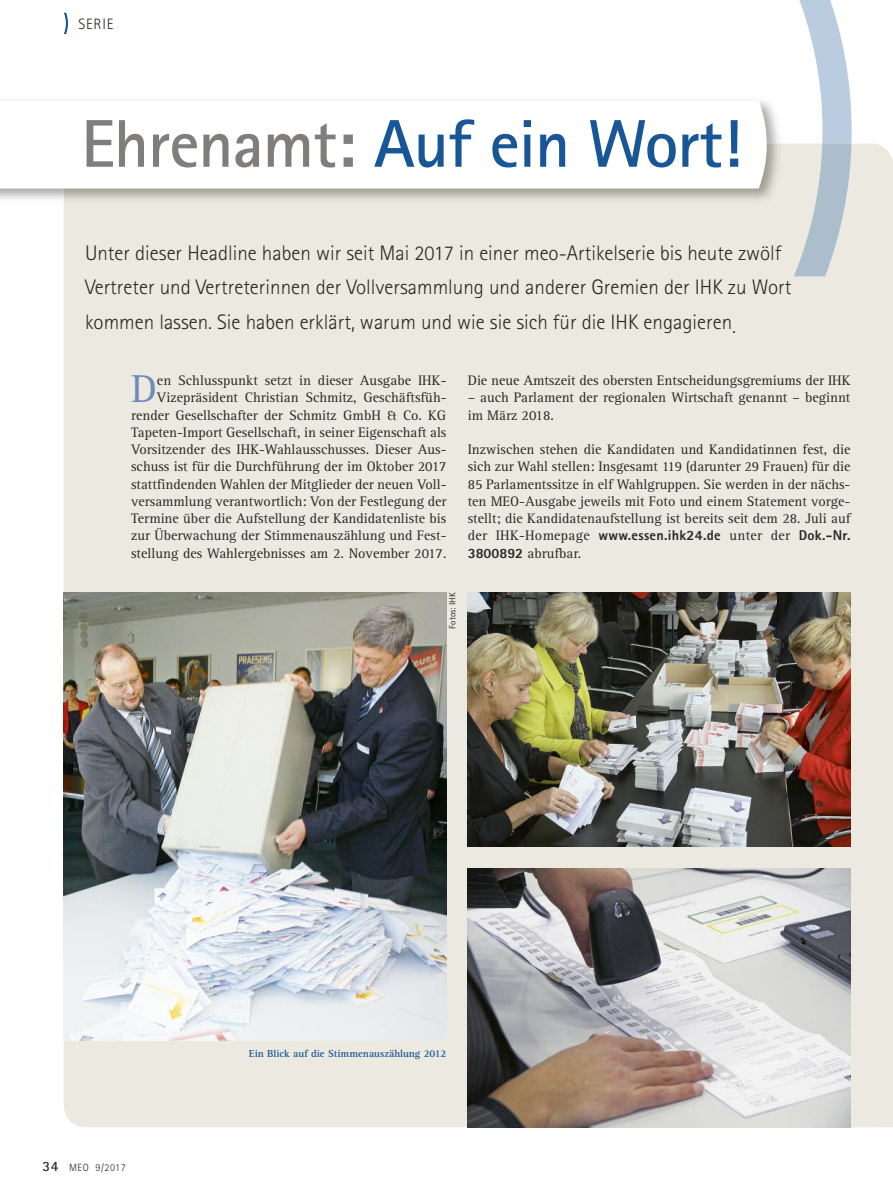
<style>
.page{position:relative;width:893px;height:1191px;background:#fff}
.page>*{position:absolute;margin:0;border:0;box-sizing:border-box;transform-origin:0 0}
.t1{font:700 67.5px "Agfa Rotis Sans Serif";letter-spacing:-.015em;color:#195698}
.t2{font:40.2px "Agfa Rotis Serif";color:#6f8abc}
.t3{font:300 21px/34.5px "Agfa Rotis Sans Serif";color:#2b2722}
.t4{font:300 15px "Agfa Rotis Sans Serif";letter-spacing:.05em;color:#2b2722}
.t5{font:14.25px/17.2px "Agfa Rotis Serif";color:#2b2722;text-align:right}
.t6{font:800 14.25px "Agfa Rotis Sans Serif";letter-spacing:.02em;color:#2b2722}
.t7{font:700 10.5px "Agfa Rotis Serif";color:#195698}
.t8{font:300 10.5px "Agfa Rotis Sans Serif";letter-spacing:.05em;color:#2b2722}
.t9{font:9px "Agfa Rotis Sans Serif";color:#2b2722}
.s1{color:#807d7a}
.s2{font-family:"Agfa Rotis Serif";font-weight:400}
.s3{font-family:"Agfa Rotis Sans Serif";font-weight:800}
.s4{font-weight:700;font-size:14.25px}
</style>
<div class="page">
<div style="left:64px;top:143px;width:829px;height:984px;background:#ebe9e0;border-radius:21px"></div>
<img style="left:64px;top:592px;width:382px;height:448px">
<img style="left:468px;top:592px;width:382px;height:254px">
<img style="left:468px;top:868px;width:382px;height:259px">
<img style="left:64px;top:143px;width:722px;height:61px">
<svg style="left:0;top:101px;width:767px;height:87px"></svg>
<svg style="left:64px;top:13px;width:4px;height:21px"></svg>
<svg style="left:794px;top:0;width:58px;height:276px"></svg>
<p class="t4" style="left:79px;top:15px;width:36px">SERIE</p>
<h1 class="t1" style="left:81px;top:104px;width:662px"><span class="s1">Ehrenamt:</span> Auf ein Wort!</h1>
<p class="t3" style="left:85px;top:235px;width:708px">Unter dieser Headline haben wir seit Mai 2017 in einer meo-Artikelserie bis heute zwölf<br>Vertreter und Vertreterinnen der Vollversammlung und anderer Gremien der IHK zu Wort kommen lassen. Sie haben erklärt, warum und wie sie sich für die IHK engagieren.</p>
<p class="t5" style="left:131px;top:371px;width:317px">en Schlusspunkt setzt in dieser Ausgabe IHK-Vizepräsident Christian Schmitz, Geschäftsfüh&shy;render Gesellschafter der Schmitz GmbH &amp; Co. KG Tapeten-Import Gesellschaft, in seiner Eigenschaft als Vorsitzender des IHK-Wahlausschusses. Dieser Aus&shy;schuss ist für die Durchführung der im Oktober 2017 stattfindenden Wahlen der Mitglieder der neuen Voll&shy;versammlung verantwortlich: Von der Festlegung der Termine über die Aufstellung der Kandidatenliste bis zur Überwachung der Stimmenauszählung und Fest&shy;stellung des Wahlergebnisses am 2. November 2017.</p>
<p class="t5" style="left:468px;top:371px;width:384px">Die neue Amtszeit des obersten Entscheidungsgremiums der IHK</p>
<h2 class="t2" style="left:131px;top:365px;width:28px">D</h2>
<p class="t5" style="left:468px;top:389px;width:384px;text-align:left">– auch Parlament der regionalen Wirtschaft genannt – beginnt im März 2018.</p>
<p class="t5" style="left:468px;top:440px;width:384px;text-align:justify">Inzwischen stehen die Kandidaten und Kandidatinnen fest, die sich zur Wahl stellen: Insgesamt 119 (darunter 29 Frauen) für die 85 Parlamentssitze in elf Wahlgruppen. Sie werden in der nächs&shy;ten MEO-Ausgabe jeweils mit Foto und einem Statement vorge&shy;stellt; die Kandidatenaufstellung ist bereits seit dem 28. Juli auf</p>
<p class="t6" style="left:468px;top:527px;width:384px"><span class="s2">der IHK-Homepage</span> www.essen.ihk24.de <span class="s2">unter der</span> Dok.-Nr.</p>
<p class="t5" style="left:468px;top:544px;width:115px"><span class="s3">3800892</span> abrufbar.</p>
<p class="t9" style="left:447px;top:628px;width:37px;rotate:-90deg">Fotos: IHK</p>
<p class="t8" style="left:43px;top:1161px;width:85px"><span class="s4">34</span> MEO 9/2017</p>
<p class="t7" style="left:249px;top:1047px;width:199px">Ein Blick auf die Stimmenauszählung 2012</p>
</div>
